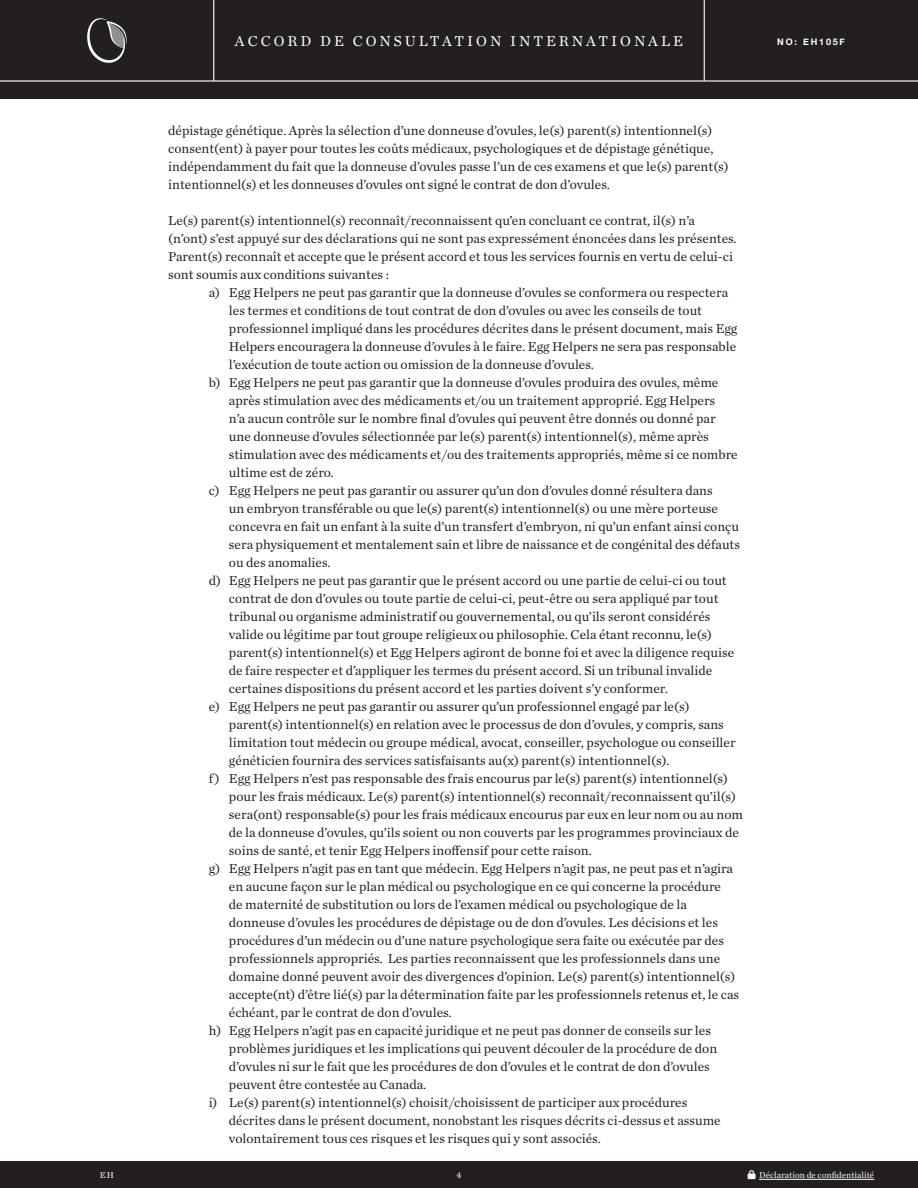
<style>
.page{position:relative;width:918px;height:1188px;background:#fff}
.page>*{position:absolute;margin:0;border:0;box-sizing:border-box;transform-origin:0 0}
.t1{font:15px "Chronicle Text G1";letter-spacing:.2em;color:#fff}
.t2{font:13.5px/18px "Chronicle Text G1";color:#231f20}
.t3{font:9px "Chronicle Text G1";color:#fff}
.t4{font:700 9px "Helvetica Neue";letter-spacing:.2em;color:#fff}
</style>
<div class="page">
<div style="left:0;top:0;width:918px;height:99px;background:#231f20"></div>
<hr style="left:0;top:80px;width:918px;height:2px;background:#fff">
<svg style="left:87px;top:18px;width:40px;height:45px"></svg>
<hr style="left:704px;top:0;width:1px;height:81px;background:#fff">
<hr style="left:213px;top:0;width:1px;height:81px;background:#fff">
<div style="left:0;top:1161px;width:918px;height:27px;background:#231f20"></div>
<hr style="left:759px;top:1179px;width:115px;height:1px;background:#fff">
<p class="t1" style="left:235px;top:30px;width:450px">ACCORD DE CONSULTATION INTERNATIONALE</p>
<p class="t4" style="left:777px;top:35px;width:69px">NO: EH105F</p>
<p class="t2" style="left:168px;top:121px;width:562px">dépistage génétique. Après la sélection d’une donneuse d’ovules, le(s) parent(s) intentionnel(s) consent(ent) à payer pour toutes les coûts médicaux, psychologiques et de dépistage génétique, indépendamment du fait que la donneuse d’ovules passe l’un de ces examens et que le(s) parent(s) intentionnel(s) et les donneuses d’ovules ont signé le contrat de don d’ovules.</p>
<p class="t2" style="left:168px;top:211px;width:570px">Le(s) parent(s) intentionnel(s) reconnaît/reconnaissent qu’en concluant ce contrat, il(s) n’a (n’ont) s’est appuyé sur des déclarations qui ne sont pas expressément énoncées dans les présentes.<br>Parent(s) reconnaît et accepte que le présent accord et tous les services fournis en vertu de celui-ci sont soumis aux conditions suivantes :</p>
<p class="t2" style="left:209px;top:283px;width:521px">a) Egg Helpers ne peut pas garantir que la donneuse d’ovules se conformera ou respectera</p>
<p class="t2" style="left:229px;top:301px;width:475px">les termes et conditions de tout contrat de don d’ovules ou avec les conseils de tout</p>
<p class="t2" style="left:229px;top:319px;width:510px">professionnel impliqué dans les procédures décrites dans le présent document, mais Egg</p>
<p class="t2" style="left:229px;top:337px;width:509px">Helpers encouragera la donneuse d’ovules à le faire. Egg Helpers ne sera pas responsable</p>
<p class="t2" style="left:229px;top:355px;width:367px">l’exécution de toute action ou omission de la donneuse d’ovules.</p>
<p class="t2" style="left:209px;top:373px;width:511px">b) Egg Helpers ne peut pas garantir que la donneuse d’ovules produira des ovules, même</p>
<p class="t2" style="left:229px;top:391px;width:488px">après stimulation avec des médicaments et/ou un traitement approprié. Egg Helpers</p>
<p class="t2" style="left:229px;top:409px;width:488px">n’a aucun contrôle sur le nombre final d’ovules qui peuvent être donnés ou donné par</p>
<p class="t2" style="left:229px;top:427px;width:482px">une donneuse d’ovules sélectionnée par le(s) parent(s) intentionnel(s), même après</p>
<p class="t2" style="left:229px;top:445px;width:510px">stimulation avec des médicaments et/ou des traitements appropriés, même si ce nombre</p>
<p class="t2" style="left:229px;top:463px;width:106px">ultime est de zéro.</p>
<p class="t2" style="left:209px;top:481px;width:506px">c) Egg Helpers ne peut pas garantir ou assurer qu’un don d’ovules donné résultera dans</p>
<p class="t2" style="left:229px;top:499px;width:491px">un embryon transférable ou que le(s) parent(s) intentionnel(s) ou une mère porteuse</p>
<p class="t2" style="left:229px;top:517px;width:512px">concevra en fait un enfant à la suite d’un transfert d’embryon, ni qu’un enfant ainsi conçu</p>
<p class="t2" style="left:229px;top:535px;width:513px">sera physiquement et mentalement sain et libre de naissance et de congénital des défauts</p>
<p class="t2" style="left:229px;top:553px;width:103px">ou des anomalies.</p>
<p class="t2" style="left:209px;top:571px;width:520px">d) Egg Helpers ne peut pas garantir que le présent accord ou une partie de celui-ci ou tout</p>
<p class="t2" style="left:229px;top:589px;width:491px">contrat de don d’ovules ou toute partie de celui-ci, peut-être ou sera appliqué par tout</p>
<p class="t2" style="left:229px;top:607px;width:483px">tribunal ou organisme administratif ou gouvernemental, ou qu’ils seront considérés</p>
<p class="t2" style="left:229px;top:625px;width:485px">valide ou légitime par tout groupe religieux ou philosophie. Cela étant reconnu, le(s)</p>
<p class="t2" style="left:229px;top:643px;width:507px">parent(s) intentionnel(s) et Egg Helpers agiront de bonne foi et avec la diligence requise</p>
<p class="t2" style="left:229px;top:661px;width:485px">de faire respecter et d’appliquer les termes du présent accord. Si un tribunal invalide</p>
<p class="t2" style="left:229px;top:679px;width:441px">certaines dispositions du présent accord et les parties doivent s’y conformer.</p>
<p class="t2" style="left:209px;top:697px;width:482px">e) Egg Helpers ne peut pas garantir ou assurer qu’un professionnel engagé par le(s)</p>
<p class="t2" style="left:229px;top:715px;width:497px">parent(s) intentionnel(s) en relation avec le processus de don d’ovules, y compris, sans</p>
<p class="t2" style="left:229px;top:733px;width:508px">limitation tout médecin ou groupe médical, avocat, conseiller, psychologue ou conseiller</p>
<p class="t2" style="left:229px;top:751px;width:442px">généticien fournira des services satisfaisants au(x) parent(s) intentionnel(s).</p>
<p class="t2" style="left:209px;top:769px;width:521px">f ) Egg Helpers n’est pas responsable des frais encourus par le(s) parent(s) intentionnel(s)</p>
<p class="t2" style="left:229px;top:787px;width:509px">pour les frais médicaux. Le(s) parent(s) intentionnel(s) reconnaît/reconnaissent qu’il(s)</p>
<p class="t2" style="left:229px;top:805px;width:516px">sera(ont) responsable(s) pour les frais médicaux encourus par eux en leur nom ou au nom</p>
<p class="t2" style="left:229px;top:823px;width:512px">de la donneuse d’ovules, qu’ils soient ou non couverts par les programmes provinciaux de</p>
<p class="t2" style="left:229px;top:841px;width:364px">soins de santé, et tenir Egg Helpers inoffensif pour cette raison.</p>
<p class="t2" style="left:209px;top:859px;width:526px">g) Egg Helpers n’agit pas en tant que médecin. Egg Helpers n’agit pas, ne peut pas et n’agira</p>
<p class="t2" style="left:229px;top:877px;width:494px">en aucune façon sur le plan médical ou psychologique en ce qui concerne la procédure</p>
<p class="t2" style="left:229px;top:895px;width:459px">de maternité de substitution ou lors de l’examen médical ou psychologique de la</p>
<p class="t2" style="left:229px;top:913px;width:491px">donneuse d’ovules les procédures de dépistage ou de don d’ovules. Les décisions et les</p>
<p class="t2" style="left:229px;top:931px;width:497px">procédures d’un médecin ou d’une nature psychologique sera faite ou exécutée par des</p>
<p class="t2" style="left:229px;top:949px;width:493px">professionnels appropriés. Les parties reconnaissent que les professionnels dans une</p>
<p class="t2" style="left:229px;top:967px;width:508px">domaine donné peuvent avoir des divergences d’opinion. Le(s) parent(s) intentionnel(s)</p>
<p class="t2" style="left:229px;top:985px;width:512px">accepte(nt) d’être lié(s) par la détermination faite par les professionnels retenus et, le cas</p>
<p class="t2" style="left:229px;top:1003px;width:224px">échéant, par le contrat de don d’ovules.</p>
<p class="t2" style="left:209px;top:1021px;width:504px">h) Egg Helpers n’agit pas en capacité juridique et ne peut pas donner de conseils sur les</p>
<p class="t2" style="left:229px;top:1039px;width:490px">problèmes juridiques et les implications qui peuvent découler de la procédure de don</p>
<p class="t2" style="left:229px;top:1057px;width:482px">d’ovules ni sur le fait que les procédures de don d’ovules et le contrat de don d’ovules</p>
<p class="t2" style="left:229px;top:1075px;width:199px">peuvent être contestée au Canada.</p>
<p class="t2" style="left:209px;top:1093px;width:480px">i) Le(s) parent(s) intentionnel(s) choisit/choisissent de participer aux procédures</p>
<p class="t2" style="left:229px;top:1111px;width:493px">décrites dans le présent document, nonobstant les risques décrits ci-dessus et assume</p>
<p class="t2" style="left:229px;top:1129px;width:373px">volontairement tous ces risques et les risques qui y sont associés.</p>
<p class="t3" style="left:100px;top:1168px;width:15px">EH</p>
<p class="t3" style="left:457px;top:1168px;width:6px">4</p>
<p class="t3" style="left:759px;top:1169px;width:117px">Déclaration de confidentialité</p>
</div>
